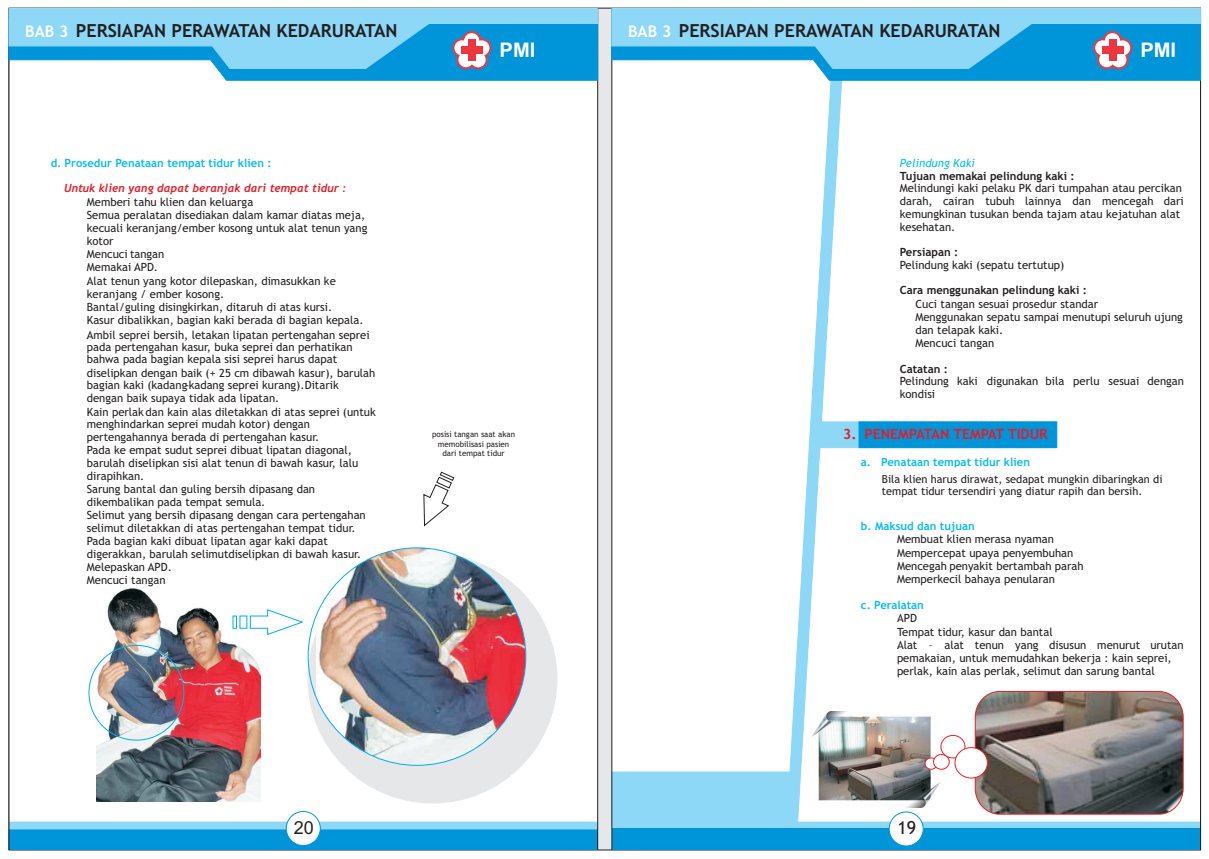
<style>
.page{position:relative;width:1209px;height:859px;background:#fff}
.page>*{position:absolute;margin:0;border:0;box-sizing:border-box;transform-origin:0 0}
.t1{font:700 20.1px "Arial";color:#fff}
.t2{font:700 18px "Trebuchet MS";color:#231f20}
.t3{font:18px "Arial";color:#231f20}
.t4{font:18px "Trebuchet MS";color:#231f20}
.t5{font:700 14.1px "Trebuchet MS";color:#e21e2a}
.t6{font:11.3px/13px "Trebuchet MS";color:#231f20}
.t7{font:700 11.3px "Trebuchet MS";color:#0abbea}
.t8{font:700 11.3px "Trebuchet MS";color:#231f20}
.t9{font:italic 700 11.3px "Trebuchet MS";color:#e21e2a}
.t10{font:italic 11.3px "Trebuchet MS";color:#0abbea}
.t11{font:11px/12.8px "Trebuchet MS";color:#231f20}
.t12{font:8px/9.3px "Trebuchet MS";color:#231f20;text-align:center}
.s1{font-size:16px;color:#fff}
</style>
<div class="page">
<svg style="left:10px;top:822px;width:587px;height:28px"></svg>
<div style="left:286px;top:811px;width:34px;height:35px;background:#fff;border:1px solid #0095d9;border-radius:50%"></div>
<hr style="left:597px;top:8px;width:1px;height:842px;background:#231f20">
<hr style="left:9px;top:8px;width:1px;height:842px;background:#231f20">
<img style="left:97px;top:588px;width:163px;height:214px">
<div style="left:308px;top:554px;width:249px;height:249px;background:#e6e7e9;border:1px solid #e6e7e9;border-radius:50%"></div>
<img style="left:316px;top:548px;width:209px;height:217px">
<svg style="left:233px;top:610px;width:70px;height:25px"></svg>
<svg style="left:423px;top:472px;width:31px;height:54px"></svg>
<svg style="left:786px;top:80px;width:57px;height:692px"></svg>
<svg style="left:612px;top:772px;width:587px;height:78px"></svg>
<div style="left:888px;top:812px;width:35px;height:34px;background:#fff;border:1px solid #0095d9;border-radius:50%"></div>
<hr style="left:1199px;top:8px;width:1px;height:842px;background:#231f20">
<hr style="left:611px;top:8px;width:1px;height:842px;background:#231f20">
<svg style="left:814px;top:422px;width:242px;height:26px"></svg>
<img style="left:811px;top:711px;width:129px;height:97px">
<img style="left:974px;top:691px;width:208px;height:123px;border-radius:25px">
<div style="left:974px;top:691px;width:208px;height:123px;border:1px solid #ee1d23;border-radius:25px"></div>
<div style="left:924px;top:758px;width:12px;height:11px;background:#fff;border:1px solid #ee1d23;border-radius:50%"></div>
<div style="left:933px;top:754px;width:16px;height:15px;background:#fff;border:1px solid #ee1d23;border-radius:50%"></div>
<div style="left:940px;top:735px;width:24px;height:23px;background:#fff;border:1px solid #ee1d23;border-radius:50%"></div>
<div style="left:954px;top:748px;width:33px;height:30px;background:#fff;border:1px solid #ee1d23;border-radius:50%"></div>
<svg style="left:9px;top:8px;width:588px;height:72px"></svg>
<div style="left:468px;top:39px;width:7px;height:22px;background:#ee3640"></div>
<div style="left:461px;top:46px;width:21px;height:8px;background:#ee3640"></div>
<svg style="left:611px;top:8px;width:589px;height:72px"></svg>
<div style="left:1108px;top:39px;width:8px;height:22px;background:#ee3640"></div>
<div style="left:1101px;top:46px;width:22px;height:8px;background:#ee3640"></div>
<h2 class="t2" style="left:25px;top:23px;width:374px"><span class="s1">BAB 3</span> PERSIAPAN PERAWATAN KEDARURATAN</h2>
<h2 class="t2" style="left:628px;top:23px;width:374px"><span class="s1">BAB 3</span> PERSIAPAN PERAWATAN KEDARURATAN</h2>
<h1 class="t1" style="left:499px;top:43px;width:37px">PMI</h1>
<h1 class="t1" style="left:1139px;top:43px;width:37px">PMI</h1>
<p class="t7" style="left:51px;top:159px;width:222px">d. Prosedur Penataan tempat tidur klien :</p>
<p class="t9" style="left:64px;top:184px;width:283px">Untuk klien yang dapat beranjak dari tempat tidur :</p>
<p class="t6" style="left:87px;top:196px;width:284px;line-height:13.3px">Memberi tahu klien dan keluarga<br>Semua peralatan disediakan dalam kamar diatas meja, kecuali keranjang/ember kosong untuk alat tenun yang kotor<br>Mencuci tangan<br>Memakai APD.<br>Alat tenun yang kotor dilepaskan, dimasukkan ke keranjang / ember kosong.<br>Bantal/guling disingkirkan, ditaruh di atas kursi.<br>Kasur dibalikkan, bagian kaki berada di bagian kepala.<br>Ambil seprei bersih, letakan lipatan pertengahan seprei</p>
<p class="t6" style="left:87px;top:341px;width:290px">pada pertengahan kasur, buka seprei dan perhatikan bahwa pada bagian kepala sisi seprei harus dapat diselipkan dengan baik (+ 25 cm dibawah kasur), barulah bagian kaki (kadang-kadang seprei kurang). Ditarik dengan baik supaya tidak ada lipatan.<br>Kain perlak dan kain alas diletakkan di atas seprei (untuk menghindarkan seprei mudah kotor) dengan pertengahannya berada di pertengahan kasur.<br>Pada ke empat sudut seprei dibuat lipatan diagonal, barulah diselipkan sisi alat tenun di bawah kasur, lalu dirapihkan.<br>Sarung bantal dan guling bersih dipasang dan dikembalikan pada tempat semula.<br>Selimut yang bersih dipasang dengan cara pertengahan selimut diletakkan di atas pertengahan tempat tidur.<br>Pada bagian kaki dibuat lipatan agar kaki dapat digerakkan, barulah selimutdiselipkan di bawah kasur.<br>Melepaskan APD.<br>Mencuci tangan</p>
<p class="t12" style="left:432px;top:431px;width:84px">posisi tangan saat akan memobilisasi pasien dari tempat tidur</p>
<p class="t10" style="left:899px;top:159px;width:76px">Pelindung Kaki</p>
<p class="t8" style="left:899px;top:171px;width:176px">Tujuan memakai pelindung kaki :</p>
<p class="t6" style="left:899px;top:183px;width:285px;line-height:12.7px">Melindungi kaki pelaku PK dari tumpahan atau percikan darah, cairan tubuh lainnya dan mencegah dari kemungkinan tusukan benda tajam atau kejatuhan alat kesehatan.</p>
<p class="t8" style="left:899px;top:248px;width:60px">Persiapan :</p>
<p class="t6" style="left:899px;top:259px;width:166px">Pelindung kaki (sepatu tertutup)</p>
<p class="t8" style="left:899px;top:286px;width:188px">Cara menggunakan pelindung kaki :</p>
<p class="t6" style="left:915px;top:298px;width:269px">Cuci tangan sesuai prosedur standar<br>Menggunakan sepatu sampai menutupi seluruh ujung dan telapak kaki.<br>Mencuci tangan</p>
<p class="t8" style="left:899px;top:364px;width:50px">Catatan :</p>
<p class="t6" style="left:899px;top:376px;width:285px;line-height:12.7px">Pelindung kaki digunakan bila perlu sesuai dengan kondisi</p>
<p class="t5" style="left:843px;top:429px;width:206px">3. PENEMPATAN TEMPAT TIDUR</p>
<p class="t7" style="left:860px;top:458px;width:171px">a. Penataan tempat tidur klien</p>
<p class="t6" style="left:879px;top:469px;width:306px;line-height:12.7px">Bila seseklien harus dirawat dengan baik dan sedapat mungkin dibaringkan di tempat tidur tersendiri yang diatur</p>
<p class="t7" style="left:860px;top:521px;width:115px">b. Maksud dan tujuan</p>
<p class="t6" style="left:896px;top:533px;width:188px;line-height:13.4px">Membuat klien merasa nyaman<br>Mempercepat upaya penyembuhan<br>Mencegah penyakit bertambah parah<br>Memperkecil bahaya penularan</p>
<p class="t7" style="left:860px;top:601px;width:65px">c. Peralatan</p>
<p class="t6" style="left:896px;top:613px;width:288px">APD<br>Tempat tidur, kasur dan bantal<br>Alat – alat tenun yang disusun menurut urutan pemakaian, untuk memudahkan bekerja : kain seprei, perlak, kain alas perlak, selimut dan sarung bantal</p>
<p class="t11" style="left:881px;top:473px;width:282px">Bila klien harus dirawat, sedapat mungkin dibaringkan di tempat tidur tersendiri yang diatur rapih dan bersih.</p>
<h2 class="t3" style="left:294px;top:821px;width:22px">20</h2>
<h2 class="t4" style="left:897px;top:821px;width:20px">19</h2>
</div>
